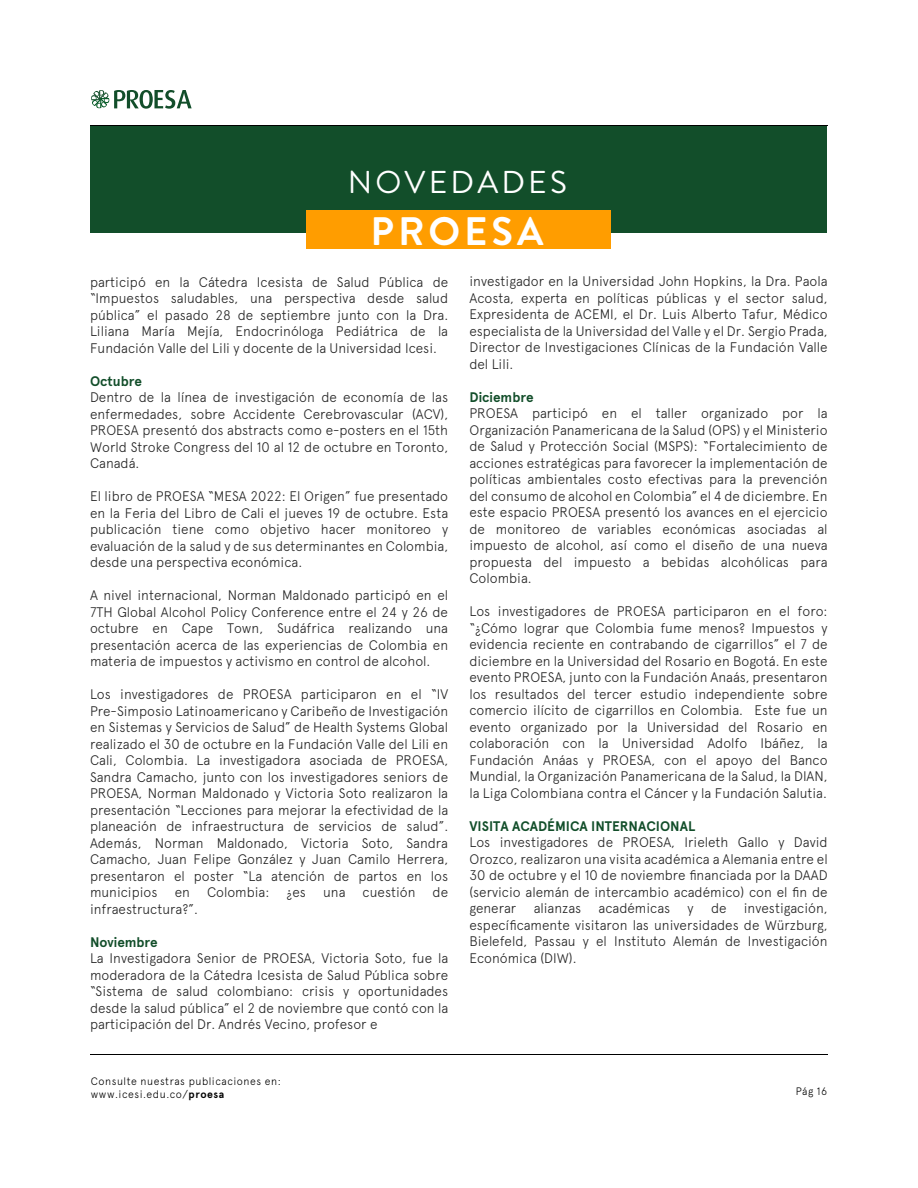
<style>
.page{position:relative;width:918px;height:1188px;background:#fff}
.page>*{position:absolute;margin:0;border:0;box-sizing:border-box;transform-origin:0 0}
.t1{font:700 39.75px "Brandon Grotesque";letter-spacing:.1em;color:#fff}
.t2{font:31.65px "Brandon Grotesque";letter-spacing:.1em;color:#fff}
.t3{font:300 13.95px/16.5px "Apercu";color:#252525;text-align:justify}
.t4{font:700 13.95px "Apercu";color:#124e2a}
.t5{font:300 10.8px/13.5px "Apercu";letter-spacing:.05em;color:#000}
.s1{font-weight:700}
</style>
<div class="page">
<hr style="left:90px;top:1054px;width:738px;height:1px;background:#000">
<hr style="left:90px;top:125px;width:738px;height:1px;background:#000">
<svg style="left:91px;top:90px;width:101px;height:19px"></svg>
<div style="left:90px;top:126px;width:736px;height:106px;background:#124e2a"></div>
<div style="left:307px;top:210px;width:304px;height:39px;background:#ff9d00"></div>
<h2 class="t2" style="left:348px;top:161px;width:220px">NOVEDADES</h2>
<h1 class="t1" style="left:371px;top:203px;width:174px">PROESA</h1>
<p class="t3" style="left:90px;top:273px;width:360px">participó en la Cátedra Icesista de Salud Pública de “Impuestos saludables, una perspectiva desde salud pública” el pasado 28 de septiembre junto con la Dra.<br>Liliana María Mejía, Endocrinóloga Pediátrica de la Fundación Valle del Lili y docente de la Universidad Icesi.</p>
<p class="t4" style="left:90px;top:372px;width:54px">Octubre</p>
<p class="t3" style="left:90px;top:389px;width:360px">Dentro de la línea de investigación de economía de las enfermedades, sobre Accidente Cerebrovascular (ACV), PROESA presentó dos abstracts como e-posters en el 15th World Stroke Congress del 10 al 12 de octubre en Toronto, Canadá.</p>
<p class="t3" style="left:90px;top:488px;width:360px">El libro de PROESA “MESA 2022: El Origen” fue presentado en la Feria del Libro de Cali el jueves 19 de octubre. Esta publicación tiene como objetivo hacer monitoreo y evaluación de la salud y de sus determinantes en Colombia, desde una perspectiva económica.</p>
<p class="t3" style="left:90px;top:587px;width:360px">A nivel internacional, Norman Maldonado participó en el 7TH Global Alcohol Policy Conference entre el 24 y 26 de octubre en Cape Town, Sudáfrica realizando una presentación acerca de las experiencias de Colombia en materia de impuestos y activismo en control de alcohol.</p>
<p class="t3" style="left:90px;top:686px;width:360px">Los investigadores de PROESA participaron en el “IV Pre-Simposio Latinoamericano y Caribeño de Investigación en Sistemas y Servicios de Salud” de Health Systems Global realizado el 30 de octubre en la Fundación Valle del Lili en Cali, Colombia. La investigadora asociada de PROESA, Sandra Camacho, junto con los investigadores seniors de PROESA, Norman Maldonado y Victoria Soto realizaron la presentación “Lecciones para mejorar la efectividad de la planeación de infraestructura de servicios de salud”.<br>Además, Norman Maldonado, Victoria Soto, Sandra Camacho, Juan Felipe González y Juan Camilo Herrera, presentaron el poster “La atención de partos en los municipios en Colombia: ¿es una cuestión de infraestructura?”.</p>
<p class="t4" style="left:90px;top:933px;width:69px">Noviembre</p>
<p class="t3" style="left:90px;top:950px;width:360px">La Investigadora Senior de PROESA, Victoria Soto, fue la moderadora de la Cátedra Icesista de Salud Pública sobre “Sistema de salud colombiano: crisis y oportunidades desde la salud pública” el 2 de noviembre que contó con la participación del Dr. Andrés Vecino, profesor e</p>
<p class="t3" style="left:469px;top:273px;width:360px">investigador en la Universidad John Hopkins, la Dra. Paola Acosta, experta en políticas públicas y el sector salud, Expresidenta de ACEMI, el Dr. Luis Alberto Tafur, Médico especialista de la Universidad del Valle y el Dr. Sergio Prada, Director de Investigaciones Clínicas de la Fundación Valle del Lili.</p>
<p class="t4" style="left:469px;top:388px;width:66px">Diciembre</p>
<p class="t3" style="left:469px;top:405px;width:360px">PROESA participó en el taller organizado por la Organización Panamericana de la Salud (OPS) y el Ministerio de Salud y Protección Social (MSPS): “Fortalecimiento de acciones estratégicas para favorecer la implementación de políticas ambientales costo efectivas para la prevención del consumo de alcohol en Colombia” el 4 de diciembre. En este espacio PROESA presentó los avances en el ejercicio de monitoreo de variables económicas asociadas al impuesto de alcohol, así como el diseño de una nueva propuesta del impuesto a bebidas alcohólicas para Colombia.</p>
<p class="t3" style="left:469px;top:603px;width:360px">Los investigadores de PROESA participaron en el foro: “¿Cómo lograr que Colombia fume menos? Impuestos y evidencia reciente en contrabando de cigarrillos” el 7 de diciembre en la Universidad del Rosario en Bogotá. En este evento PROESA, junto con la Fundación Anaás, presentaron los resultados del tercer estudio independiente sobre comercio ilícito de cigarrillos en Colombia. Este fue un evento organizado por la Universidad del Rosario en colaboración con la Universidad Adolfo Ibáñez, la Fundación Anáas y PROESA, con el apoyo del Banco Mundial, la Organización Panamericana de la Salud, la DIAN, la Liga Colombiana contra el Cáncer y la Fundación Salutia.</p>
<p class="t4" style="left:469px;top:817px;width:227px">VISITA ACADÉMICA INTERNACIONAL</p>
<p class="t3" style="left:469px;top:834px;width:360px">Los investigadores de PROESA, Irieleth Gallo y David Orozco, realizaron una visita académica a Alemania entre el 30 de octubre y el 10 de noviembre financiada por la DAAD (servicio alemán de intercambio académico) con el fin de generar alianzas académicas y de investigación, específicamente visitaron las universidades de Würzburg, Bielefeld, Passau y el Instituto Alemán de Investigación Económica (DIW).</p>
<p class="t5" style="left:91px;top:1074px;width:191px">Consulte nuestras publicaciones en: www.icesi.edu.co/<span class="s1">proesa</span></p>
<p class="t5" style="left:796px;top:1084px;width:33px">Pág 16</p>
</div>
